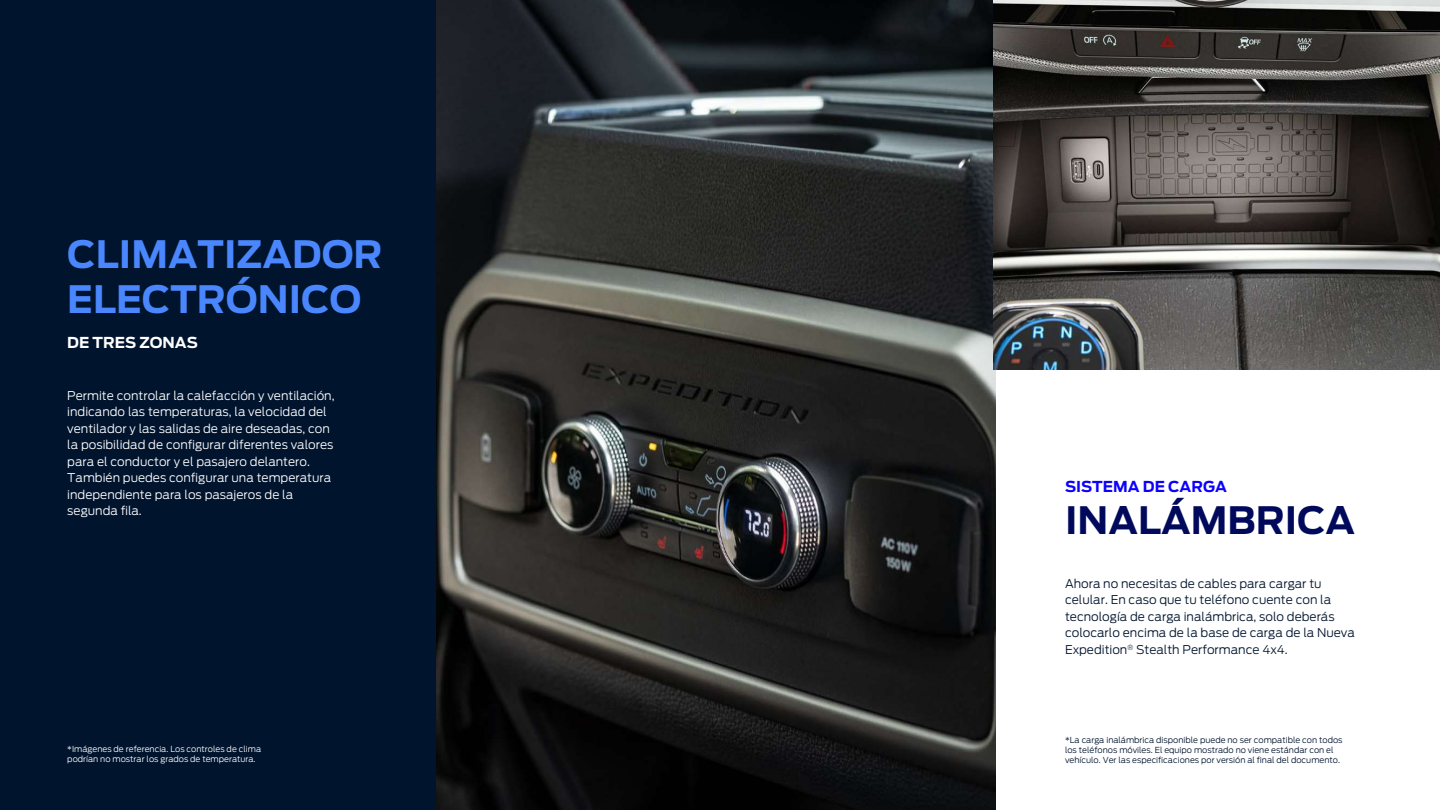
<style>
.page{position:relative;width:1440px;height:810px;background:#fff}
.page>*{position:absolute;margin:0;border:0;box-sizing:border-box;transform-origin:0 0}
.t1{font:700 37.5px/45px "Ford Antenna";color:#4a87ff}
.t2{font:700 37.5px "Ford Antenna";color:#00095b}
.t3{font:700 15px "Ford Antenna";color:#0c00ff}
.t4{font:700 15px "Ford Antenna";color:#fff}
.t5{font:300 12px/16.5px "Ford Antenna";color:#fff}
.t6{font:300 12px/16.5px "Ford Antenna";color:#00142e}
.t7{font:300 8.25px/9.9px "Ford Antenna";color:#00142e}
.t8{font:300 8.25px/9.9px "Ford Antenna";color:#fff}
</style>
<div class="page">
<div style="left:0;top:0;width:448px;height:810px;background:#00142e"></div>
<img style="left:436px;top:0;width:560px;height:810px">
<img style="left:993px;top:0;width:447px;height:370px">
<h1 class="t1" style="left:67px;top:228px;width:317px">CLIMATIZADOR<br>ELECTRÓNICO</h1>
<p class="t4" style="left:67px;top:329px;width:132px">DE TRES ZONAS</p>
<p class="t5" style="left:67px;top:386px;width:269px">Permite controlar la calefacción y ventilación, indicando las temperaturas, la velocidad del ventilador y las salidas de aire deseadas, con la posibilidad de configurar diferentes valores para el conductor y el pasajero delantero.<br>También puedes configurar una temperatura independiente para los pasajeros de la segunda fila.</p>
<p class="t8" style="left:67px;top:743px;width:195px">*Imágenes de referencia. Los controles de clima podrían no mostrar los grados de temperatura.</p>
<p class="t3" style="left:1065px;top:473px;width:163px">SISTEMA DE CARGA</p>
<h1 class="t2" style="left:1065px;top:486px;width:292px">INALÁMBRICA</h1>
<p class="t6" style="left:1065px;top:574px;width:291px">Ahora no necesitas de cables para cargar tu celular. En caso que tu teléfono cuente con la tecnología de carga inalámbrica, solo deberás colocarlo encima de la base de carga de la Nueva Expedition<sup>®</sup> Stealth Performance 4x4.</p>
<p class="t7" style="left:1065px;top:734px;width:279px">*La carga inalámbrica disponible puede no ser compatible con todos los teléfonos móviles. El equipo mostrado no viene estándar con el vehículo. Ver las especificaciones por versión al final del documento.</p>
</div>
